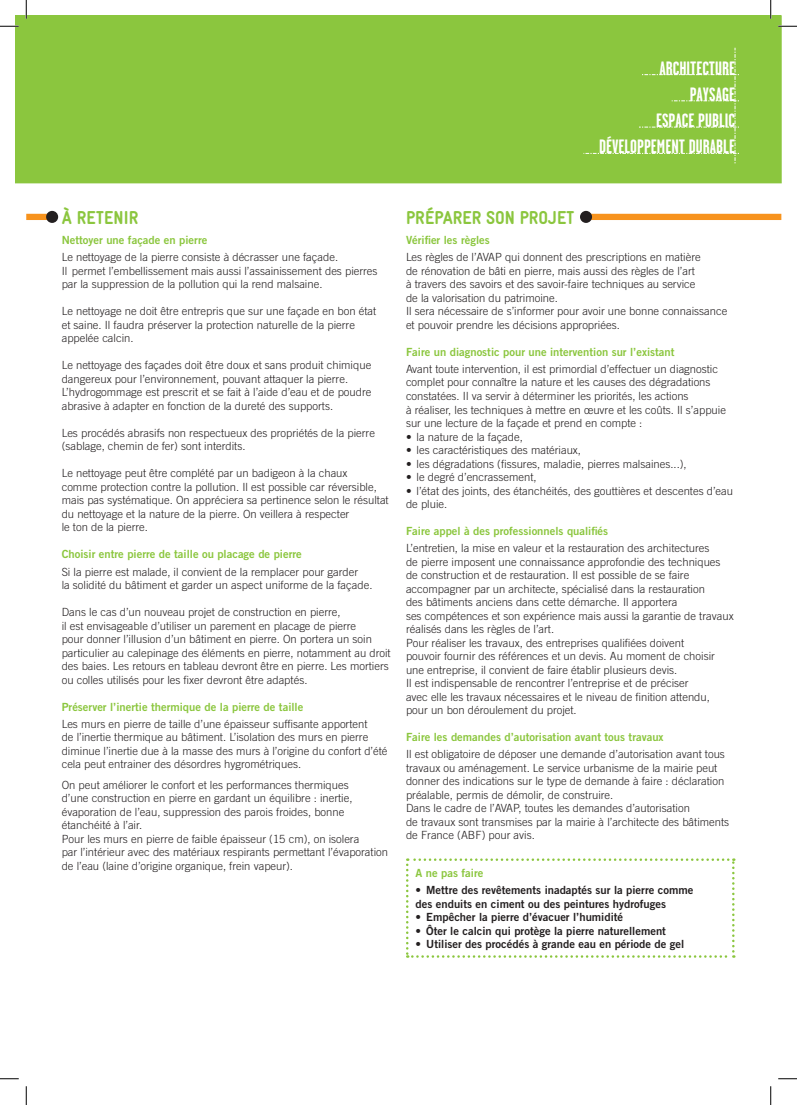
<style>
.page{position:relative;width:797px;height:1105px;background:#fff}
.page>*{position:absolute;margin:0;border:0;box-sizing:border-box;transform-origin:0 0}
.t1{font:700 19.38px/26.2px "Garage Gothic";color:#fff;text-align:right}
.Titre{font:900 18.75px "Gravur Condensed Pro";color:#8bc63e}
.Texte_courant{font:300 11.25px/13.5px "Trade Gothic";color:#231f20}
.Sous_titre{font:11.25px "Trade Gothic Bold Two";color:#8bc63e}
.t2{font:11.25px/13.5px "Trade Gothic Bold Two";color:#231f20}
.s1{font-family:"Trade Gothic";font-weight:300}
</style>
<div class="page">
<div style="left:26px;top:214px;width:26px;height:6px;background:#f7931d"></div>
<div style="left:46px;top:211px;width:12px;height:12px;background:#231f20;border-radius:50%"></div>
<svg style="left:406px;top:858px;width:328px;height:100px"></svg>
<div style="left:586px;top:214px;width:195px;height:6px;background:#f7931d"></div>
<div style="left:580px;top:211px;width:12px;height:12px;background:#231f20;border-radius:50%"></div>
<div style="left:16px;top:16px;width:765px;height:167px;background:#8bc63e"></div>
<div style="left:583px;top:48px;width:156px;height:115px;background:#8bc63e"></div>
<svg style="left:0;top:25px;width:19px;height:2px"></svg>
<svg style="left:778px;top:25px;width:19px;height:2px"></svg>
<svg style="left:0;top:1078px;width:19px;height:1px"></svg>
<svg style="left:778px;top:1078px;width:19px;height:1px"></svg>
<svg style="left:25px;top:0;width:2px;height:19px"></svg>
<svg style="left:25px;top:1086px;width:2px;height:19px"></svg>
<svg style="left:770px;top:0;width:1px;height:19px"></svg>
<svg style="left:770px;top:1086px;width:1px;height:19px"></svg>
<p class="t1" style="left:659px;top:55px;width:77px">ARCHITECTURE</p>
<p class="t1" style="left:656px;top:81px;width:80px">PAYSAGE<br>ESPACE PUBLIC</p>
<p class="t1" style="left:599px;top:134px;width:137px">DÉVELOPPEMENT DURABLE</p>
<p class="Titre" style="left:62px;top:207px;width:78px">À RETENIR</p>
<p class="Sous_titre" style="left:62px;top:233px;width:147px">Nettoyer une façade en pierre</p>
<p class="Texte_courant" style="left:62px;top:251px;width:317px">Le nettoyage de la pierre consiste à décrasser une façade.<br>Il permet l’embellissement mais aussi l’assainissement des pierres par la suppression de la pollution qui la rend malsaine.</p>
<p class="Texte_courant" style="left:62px;top:305px;width:316px">Le nettoyage ne doit être entrepris que sur une façade en bon état et saine. Il faudra préserver la protection naturelle de la pierre appelée calcin.</p>
<p class="Texte_courant" style="left:62px;top:359px;width:311px">Le nettoyage des façades doit être doux et sans produit chimique dangereux pour l’environnement, pouvant attaquer la pierre.<br>L’hydrogommage est prescrit et se fait à l’aide d’eau et de poudre abrasive à adapter en fonction de la dureté des supports.</p>
<p class="Texte_courant" style="left:62px;top:426px;width:315px">Les procédés abrasifs non respectueux des propriétés de la pierre (sablage, chemin de fer) sont interdits.</p>
<p class="Texte_courant" style="left:62px;top:467px;width:328px">Le nettoyage peut être complété par un badigeon à la chaux<br>comme protection contre la pollution. Il est possible car réversible, mais pas systématique. On appréciera sa pertinence selon le résultat du nettoyage et la nature de la pierre. On veillera à respecter<br>le ton de la pierre.</p>
<p class="Sous_titre" style="left:62px;top:547px;width:241px">Choisir entre pierre de taille ou placage de pierre</p>
<p class="Texte_courant" style="left:62px;top:565px;width:312px">Si la pierre est malade, il convient de la remplacer pour garder<br>la solidité du bâtiment et garder un aspect uniforme de la façade.</p>
<p class="Texte_courant" style="left:62px;top:605px;width:330px">Dans le cas d’un nouveau projet de construction en pierre,<br>il est envisageable d’utiliser un parement en placage de pierre<br>pour donner l’illusion d’un bâtiment en pierre. On portera un soin particulier au calepinage des éléments en pierre, notamment au droit des baies. Les retours en tableau devront être en pierre. Les mortiers ou colles utilisés pour les fixer devront être adaptés.</p>
<p class="Sous_titre" style="left:62px;top:699px;width:243px">Préserver l’inertie thermique de la pierre de taille</p>
<p class="Texte_courant" style="left:62px;top:717px;width:327px">Les murs en pierre de taille d’une épaisseur suffisante apportent<br>de l’inertie thermique au bâtiment. L’isolation des murs en pierre diminue l’inertie due à la masse des murs à l’origine du confort d’été cela peut entrainer des désordres hygrométriques.</p>
<p class="Texte_courant" style="left:62px;top:778px;width:292px">On peut améliorer le confort et les performances thermiques d’une construction en pierre en gardant un équilibre : inertie, évaporation de l’eau, suppression des parois froides, bonne étanchéité à l’air.</p>
<p class="Texte_courant" style="left:62px;top:832px;width:328px">Pour les murs en pierre de faible épaisseur (15 cm), on isolera<br>par l’intérieur avec des matériaux respirants permettant l’évaporation de l’eau (laine d’origine organique, frein vapeur).</p>
<p class="Titre" style="left:406px;top:207px;width:170px">PRÉPARER SON PROJET</p>
<p class="Sous_titre" style="left:406px;top:233px;width:85px">Vérifier les règles</p>
<p class="Texte_courant" style="left:406px;top:251px;width:296px">Les règles de l’AVAP qui donnent des prescriptions en matière de rénovation de bâti en pierre, mais aussi des règles de l’art à travers des savoirs et des savoir-faire techniques au service de la valorisation du patrimoine.</p>
<p class="Texte_courant" style="left:406px;top:305px;width:323px">Il sera nécessaire de s’informer pour avoir une bonne connaissance et pouvoir prendre les décisions appropriées.</p>
<p class="Sous_titre" style="left:406px;top:345px;width:270px">Faire un diagnostic pour une intervention sur l’existant</p>
<p class="Texte_courant" style="left:406px;top:362px;width:321px">Avant toute intervention, il est primordial d’effectuer un diagnostic complet pour connaître la nature et les causes des dégradations constatées. Il va servir à déterminer les priorités, les actions<br>à réaliser, les techniques à mettre en œuvre et les coûts. Il s’appuie sur une lecture de la façade et prend en compte :</p>
<p class="Texte_courant" style="left:406px;top:430px;width:118px">• la nature de la façade,</p>
<p class="Texte_courant" style="left:406px;top:443px;width:176px">• les caractéristiques des matériaux,</p>
<p class="Texte_courant" style="left:406px;top:457px;width:282px">• les dégradations (fissures, maladie, pierres malsaines...),</p>
<p class="Texte_courant" style="left:406px;top:470px;width:132px">• le degré d’encrassement,</p>
<p class="Texte_courant" style="left:406px;top:484px;width:328px">• l’état des joints, des étanchéités, des gouttières et descentes d’eau de pluie.</p>
<p class="Sous_titre" style="left:406px;top:524px;width:204px">Faire appel à des professionnels qualifiés</p>
<p class="Texte_courant" style="left:406px;top:541px;width:329px">L’entretien, la mise en valeur et la restauration des architectures<br>de pierre imposent une connaissance approfondie des techniques de construction et de restauration. Il est possible de se faire accompagner par un architecte, spécialisé dans la restauration<br>des bâtiments anciens dans cette démarche. Il apportera<br>ses compétences et son expérience mais aussi la garantie de travaux réalisés dans les règles de l’art.<br>Pour réaliser les travaux, des entreprises qualifiées doivent<br>pouvoir fournir des références et un devis. Au moment de choisir une entreprise, il convient de faire établir plusieurs devis.<br>Il est indispensable de rencontrer l’entreprise et de préciser<br>avec elle les travaux nécessaires et le niveau de finition attendu, pour un bon déroulement du projet.</p>
<p class="Sous_titre" style="left:406px;top:730px;width:259px">Faire les demandes d’autorisation avant tous travaux</p>
<p class="Texte_courant" style="left:406px;top:747px;width:320px">Il est obligatoire de déposer une demande d’autorisation avant tous travaux ou aménagement. Le service urbanisme de la mairie peut donner des indications sur le type de demande à faire : déclaration préalable, permis de démolir, de construire.</p>
<p class="Texte_courant" style="left:406px;top:801px;width:325px">Dans le cadre de l’AVAP, toutes les demandes d’autorisation<br>de travaux sont transmises par la mairie à l’architecte des bâtiments de France (ABF) pour avis.</p>
<p class="Sous_titre" style="left:415px;top:866px;width:69px">A ne pas faire</p>
<p class="t2" style="left:415px;top:883px;width:279px"><span class="s1">•</span> Mettre des revêtements inadaptés sur la pierre comme des enduits en ciment ou des peintures hydrofuges</p>
<p class="t2" style="left:415px;top:910px;width:209px"><span class="s1">•</span> Empêcher la pierre d’évacuer l’humidité</p>
<p class="t2" style="left:415px;top:924px;width:252px"><span class="s1">•</span> Ôter le calcin qui protège la pierre naturellement</p>
<p class="t2" style="left:415px;top:937px;width:270px"><span class="s1">•</span> Utiliser des procédés à grande eau en période de gel</p>
</div>
